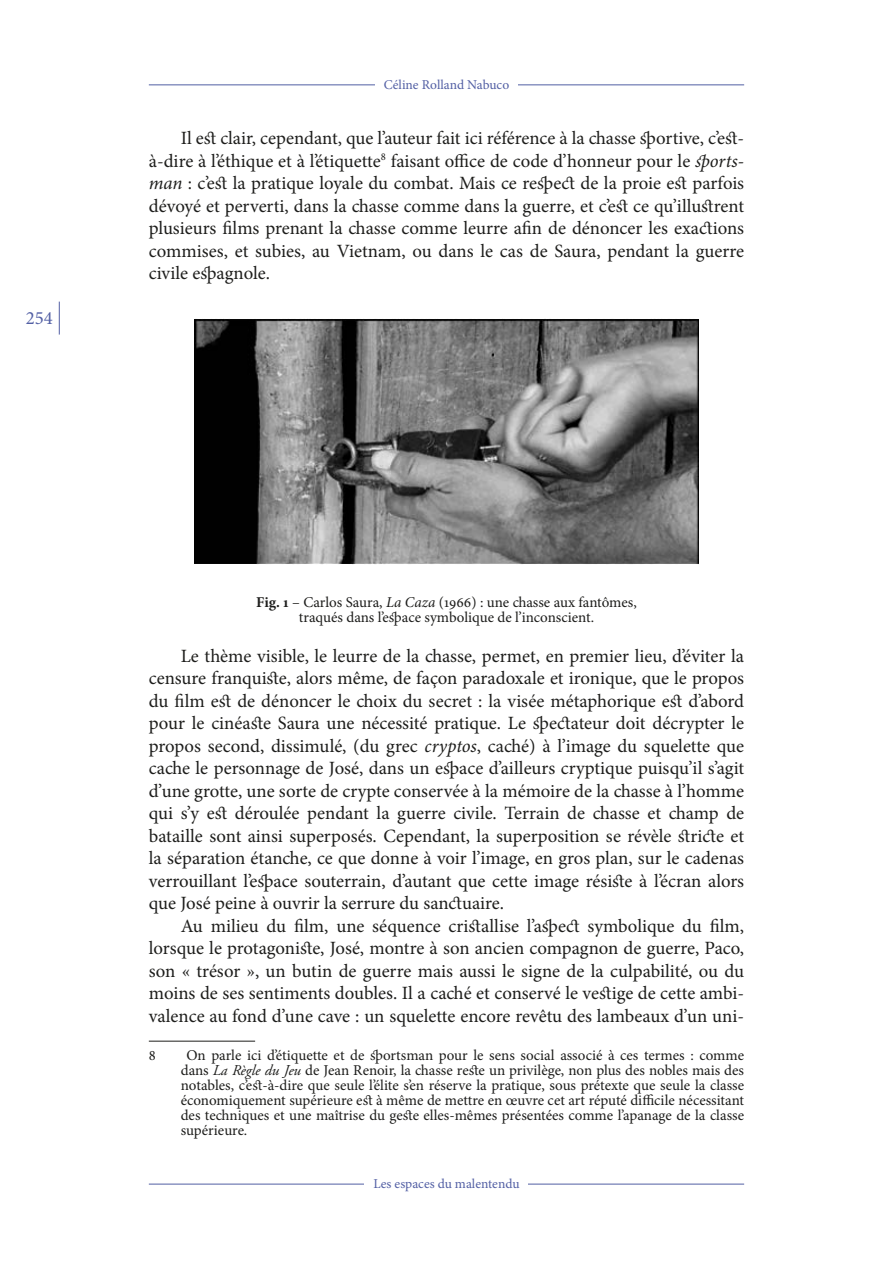
<style>
.page{position:relative;width:893px;height:1263px;background:#fff}
.page>*{position:absolute;margin:0;border:0;box-sizing:border-box;transform-origin:0 0}
.SEP_Normal{font:18.75px/22.5px "Minion Pro";color:#1d1d1b;text-align:justify}
.t1{font:18.75px "Minion Pro";color:#525fa4}
.SEP_Notes{font:15px/15px "Minion Pro";color:#1d1d1b;text-align:justify}
.t2{font:13.5px "Minion Pro";color:#525fa4}
.s1{font-style:italic}
.s2{font-weight:700}
.s3{font-family:"Adobe Garamond Pro";font-style:italic}
</style>
<div class="page">
<hr style="left:149px;top:85px;width:595px;height:1px;background:#525fa4">
<div style="left:375px;top:70px;width:143px;height:31px;background:#fff"></div>
<hr style="left:149px;top:1184px;width:595px;height:1px;background:#525fa4">
<div style="left:365px;top:1169px;width:163px;height:31px;background:#fff"></div>
<hr style="left:59px;top:302px;width:1px;height:33px;background:#525fa4">
<img style="left:194px;top:319px;width:505px;height:245px">
<hr style="left:149px;top:1041px;width:106px;height:1px;background:#1d1d1b">
<p class="t1" style="left:26px;top:305px;width:28px">254</p>
<p class="t2" style="left:384px;top:75px;width:127px">Céline Rolland Nabuco</p>
<p class="SEP_Normal" style="left:149px;top:127px;width:597px;text-indent:32px">Il est clair, cependant, que l’auteur fait ici référence à la chasse sportive, c’est&shy;à-dire à l’éthique et à l’étiquette<sup>8</sup> faisant office de code d’honneur pour le <span class="s1">sports&shy;man</span> : c’est la pratique loyale du combat. Mais ce respect de la proie est parfois dévoyé et perverti, dans la chasse comme dans la guerre, et c’est ce qu’illustrent plusieurs films prenant la chasse comme leurre afin de dénoncer les exactions commises, et subies, au Vietnam, ou dans le cas de Saura, pendant la guerre civile espagnole.</p>
<p class="SEP_Notes" style="left:256px;top:594px;width:382px"><span class="s2">Fig. 1</span> – Carlos Saura, <span class="s1">La Caza</span> (1966) : une chasse aux fantômes,</p>
<p class="SEP_Notes" style="left:299px;top:609px;width:297px">traqués dans l’espace symbolique de l’inconscient.</p>
<p class="SEP_Normal" style="left:149px;top:644px;width:597px;text-indent:32px">Le thème visible, le leurre de la chasse, permet, en premier lieu, d’éviter la censure franquiste, alors même, de façon paradoxale et ironique, que le propos du film est de dénoncer le choix du secret : la visée métaphorique est d’abord pour le cinéaste Saura une nécessité pratique. Le spectateur doit décrypter le propos second, dissimulé, (du grec <span class="s1">cryptos</span>, caché) à l’image du squelette que cache le personnage de José, dans un espace d’ailleurs cryptique puisqu’il s’agit d’une grotte, une sorte de crypte conservée à la mémoire de la chasse à l’homme qui s’y est déroulée pendant la guerre civile. Terrain de chasse et champ de bataille sont ainsi superposés. Cependant, la superposition se révèle stricte et la séparation étanche, ce que donne à voir l’image, en gros plan, sur le cadenas verrouillant l’espace souterrain, d’autant que cette image résiste à l’écran alors que José peine à ouvrir la serrure du sanctuaire.</p>
<p class="SEP_Normal" style="left:149px;top:914px;width:597px;text-indent:32px">Au milieu du film, une séquence cristallise l’aspect symbolique du film, lorsque le protagoniste, José, montre à son ancien compagnon de guerre, Paco, son « trésor », un butin de guerre mais aussi le signe de la culpabilité, ou du moins de ses sentiments doubles. Il a caché et conservé le vestige de cette ambi&shy;valence au fond d’une cave : un squelette encore revêtu des lambeaux d’un uni-</p>
<p class="SEP_Notes" style="left:149px;top:1048px;width:8px">8</p>
<p class="SEP_Notes" style="left:181px;top:1048px;width:565px;text-indent:6px">On parle ici d’étiquette et de sportsman pour le sens social associé à ces termes : comme dans <span class="s3">La Règle du Jeu</span> de Jean Renoir, la chasse reste un privilège, non plus des nobles mais des notables, c’est-à-dire que seule l’élite s’en réserve la pratique, sous prétexte que seule la classe économiquement supérieure est à même de mettre en œuvre cet art réputé difficile nécessitant des techniques et une maîtrise du geste elles-mêmes présentées comme l’apanage de la classe supérieure.</p>
<p class="t2" style="left:373px;top:1174px;width:148px">Les espaces du malentendu</p>
</div>
